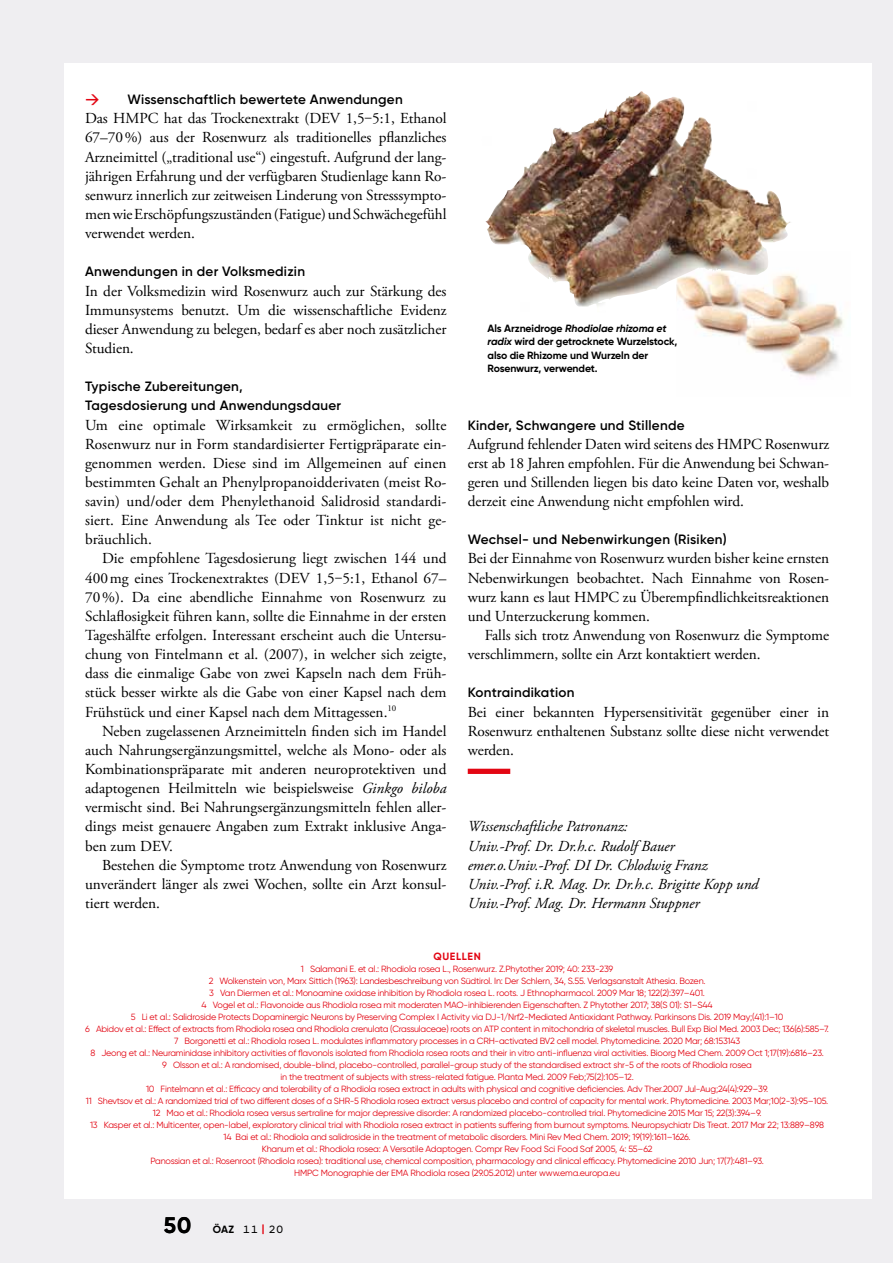
<style>
.page{position:relative;width:893px;height:1263px;background:#efeef1}
.page>*{position:absolute;margin:0;border:0;box-sizing:border-box;transform-origin:0 0}
.t1{font:500 18px "Gilroy";color:#e30613}
.t2{font:15.3px/19.2px "Adobe Garamond Pro";letter-spacing:-.005em;color:#000;text-align:justify}
.t3{font:italic 15.3px/19.2px "Adobe Garamond Pro";letter-spacing:-.005em;color:#000}
.t4{font:600 13.5px/19.2px "Gilroy";letter-spacing:.02em;color:#000}
.t5{font:700 10.5px/13.5px "Gilroy";letter-spacing:-.01em;color:#000}
.t6{font:500 10.5px "Gilroy";color:#000}
.t7{font:700 10.5px "Gilroy";letter-spacing:.06em;color:#e30613}
.t8{font:9px/12px "Gilroy";letter-spacing:-.02em;color:#e30613;text-align:center}
.s1{font-style:italic}
.s2{font-weight:700;font-size:22.5px}
.s3{font-weight:700}
.s4{font-weight:700;color:#e30613}
</style>
<div class="page">
<div style="left:64px;top:64px;width:808px;height:1135px;background:#fff"></div>
<img style="left:694px;top:274px;width:150px;height:105px">
<div style="left:468px;top:769px;width:42px;height:5px;background:#e30613"></div>
<img style="left:485px;top:91px;width:307px;height:221px">
<h1 class="t1" style="left:85px;top:88px;width:16px">→</h1>
<h3 class="t4" style="left:128px;top:90px;width:277px">Wissenschaftlich bewertete Anwendungen</h3>
<p class="t2" style="left:85px;top:109px;width:363px">Das HMPC hat das Trockenextrakt (DEV 1,5‒5:1, Ethanol 67–70%) aus der Rosenwurz als traditionelles pflanzliches Arzneimittel („traditional use“) eingestuft. Aufgrund der lang&shy;jährigen Erfahrung und der verfügbaren Studienlage kann Ro&shy;senwurz innerlich zur zeitweisen Linderung von Stresssympto&shy;men wie Erschöpfungszuständen (Fatigue) und Schwächegefühl verwendet werden.</p>
<h3 class="t4" style="left:85px;top:262px;width:222px">Anwendungen in der Volksmedizin</h3>
<h2 class="t2" style="left:85px;top:282px;width:363px">In der Volksmedizin wird Rosenwurz auch zur Stärkung des Immunsystems benutzt. Um die wissenschaftliche Evidenz dieser Anwendung zu belegen, bedarf es aber noch zusätzlicher Studien.</h2>
<h3 class="t4" style="left:85px;top:377px;width:258px">Typische Zubereitungen,<br>Tagesdosierung und Anwendungsdauer</h3>
<p class="t2" style="left:85px;top:416px;width:363px">Um eine optimale Wirksamkeit zu ermöglichen, sollte Rosenwurz nur in Form standardisierter Fertigpräparate ein&shy;genommen werden. Diese sind im Allgemeinen auf einen bestimmten Gehalt an Phenylpropanoidderivaten (meist Ro&shy;savin) und/oder dem Phenylethanoid Salidrosid standardi&shy;siert. Eine Anwendung als Tee oder Tinktur ist nicht ge&shy;bräuchlich.</p>
<p class="t2" style="left:85px;top:549px;width:363px;text-indent:17px">Die empfohlene Tagesdosierung liegt zwischen 144 und 400mg eines Trockenextraktes (DEV 1,5‒5:1, Ethanol 67– 70%). Da eine abendliche Einnahme von Rosenwurz zu Schlaflosigkeit führen kann, sollte die Einnahme in der ersten Tageshälfte erfolgen. Interessant erscheint auch die Untersu&shy;chung von Fintelmann et al. (2007), in welcher sich zeigte, dass die einmalige Gabe von zwei Kapseln nach dem Früh&shy;stück besser wirkte als die Gabe von einer Kapsel nach dem Frühstück und einer Kapsel nach dem Mittagessen.<sup>10</sup></p>
<p class="t2" style="left:85px;top:722px;width:363px;text-indent:17px">Neben zugelassenen Arzneimitteln finden sich im Handel auch Nahrungsergänzungsmittel, welche als Mono- oder als Kombinationspräparate mit anderen neuroprotektiven und adaptogenen Heilmitteln wie beispielsweise <span class="s1">Ginkgo biloba </span>vermischt sind. Bei Nahrungsergänzungsmitteln fehlen aller&shy;dings meist genauere Angaben zum Extrakt inklusive Anga&shy;ben zum DEV.</p>
<h2 class="t2" style="left:85px;top:856px;width:363px;text-indent:17px">Bestehen die Symptome trotz Anwendung von Rosenwurz unverändert länger als zwei Wochen, sollte ein Arzt konsul&shy;tiert werden.</h2>
<p class="t5" style="left:488px;top:321px;width:191px">Als Arzneidroge <span class="s1">Rhodiolae rhizoma et radix</span> wird der getrocknete Wurzelstock, also die Rhizome und Wurzeln der Rosenwurz, verwendet.</p>
<h3 class="t4" style="left:468px;top:415px;width:218px">Kinder, Schwangere und Stillende</h3>
<h2 class="t2" style="left:468px;top:435px;width:363px">Aufgrund fehlender Daten wird seitens des HMPC Rosenwurz erst ab 18 Jahren empfohlen. Für die Anwendung bei Schwan&shy;geren und Stillenden liegen bis dato keine Daten vor, weshalb derzeit eine Anwendung nicht empfohlen wird.</h2>
<h3 class="t4" style="left:468px;top:530px;width:260px">Wechsel- und Nebenwirkungen (Risiken)</h3>
<h2 class="t2" style="left:468px;top:549px;width:363px">Bei der Einnahme von Rosenwurz wurden bisher keine ernsten Nebenwirkungen beobachtet. Nach Einnahme von Rosen&shy;wurz kann es laut HMPC zu Überempfindlichkeitsreaktionen und Unterzuckerung kommen.</h2>
<h2 class="t2" style="left:468px;top:626px;width:363px;text-indent:17px">Falls sich trotz Anwendung von Rosenwurz die Symptome verschlimmern, sollte ein Arzt kontaktiert werden.</h2>
<h3 class="t4" style="left:468px;top:683px;width:108px">Kontraindikation</h3>
<h2 class="t2" style="left:468px;top:703px;width:363px">Bei einer bekannten Hypersensitivität gegenüber einer in Rosenwurz enthaltenen Substanz sollte diese nicht verwendet werden.</h2>
<h2 class="t3" style="left:468px;top:817px;width:292px">Wissenschaftliche Patronanz:<br>Univ.-Prof. Dr. Dr.h.c. Rudolf Bauer emer.o.Univ.-Prof. DI Dr. Chlodwig Franz Univ.-Prof. i.R. Mag. Dr. Dr.h.c. Brigitte Kopp und Univ.-Prof. Mag. Dr. Hermann Stuppner</h2>
<p class="t7" style="left:433px;top:949px;width:49px">QUELLEN</p>
<p class="t8" style="left:85px;top:962px;width:745px">1 Salamani E. et al.: Rhodiola rosea L., Rosenwurz. Z.Phytother 2019; 40: 233-239<br>2 Wolkenstein von, Marx Sittich (1963): Landesbeschreibung von Südtirol. In: Der Schlern, 34, S.55. Verlagsanstalt Athesia. Bozen.<br>3 Van Diermen et al.: Monoamine oxidase inhibition by Rhodiola rosea L. roots. J Ethnopharmacol. 2009 Mar 18; 122(2):397–401.<br>4 Vogel et al.: Flavonoide aus Rhodiola rosea mit moderaten MAO-inhibierenden Eigenschaften. Z Phytother 2017; 38(S 01): S1–S44<br>5 Li et al.: Salidroside Protects Dopaminergic Neurons by Preserving Complex I Activity via DJ-1/Nrf2-Mediated Antioxidant Pathway. Parkinsons Dis. 2019 May;(41):1–10<br>6 Abidov et al.: Effect of extracts from Rhodiola rosea and Rhodiola crenulata (Crassulaceae) roots on ATP content in mitochondria of skeletal muscles. Bull Exp Biol Med. 2003 Dec; 136(6):585–7.<br>7 Borgonetti et al.: Rhodiola rosea L. modulates inflammatory processes in a CRH-activated BV2 cell model. Phytomedicine. 2020 Mar; 68:153143<br>8 Jeong et al.: Neuraminidase inhibitory activities of flavonols isolated from Rhodiola rosea roots and their in vitro anti-influenza viral activities. Bioorg Med Chem. 2009 Oct 1;17(19):6816–23.<br>9 Olsson et al.: A randomised, double-blind, placebo-controlled, parallel-group study of the standardised extract shr-5 of the roots of Rhodiola rosea<br>in the treatment of subjects with stress-related fatigue. Planta Med. 2009 Feb;75(2):105–12.<br>10 Fintelmann et al.: Efficacy and tolerability of a Rhodiola rosea extract in adults with physical and cognitive deficiencies. Adv Ther.2007 Jul-Aug;24(4):929–39.<br>11 Shevtsov et al.: A randomized trial of two different doses of a SHR-5 Rhodiola rosea extract versus placebo and control of capacity for mental work. Phytomedicine. 2003 Mar;10(2-3):95–105.<br>12 Mao et al.: Rhodiola rosea versus sertraline for major depressive disorder: A randomized placebo-controlled trial. Phytomedicine 2015 Mar 15; 22(3):394–9.<br>13 Kasper et al.: Multicenter, open-label, exploratory clinical trial with Rhodiola rosea extract in patients suffering from burnout symptoms. Neuropsychiatr Dis Treat. 2017 Mar 22; 13:889–898<br>14 Bai et al.: Rhodiola and salidroside in the treatment of metabolic disorders. Mini Rev Med Chem. 2019; 19(19):1611–1626.<br>Khanum et al.: Rhodiola rosea: A Versatile Adaptogen. Compr Rev Food Sci Food Saf 2005, 4: 55–62<br>Panossian et al.: Rosenroot (Rhodiola rosea): traditional use, chemical composition, pharmacology and clinical efficacy. Phytomedicine 2010 Jun; 17(7):481–93.<br>HMPC Monographie der EMA Rhodiola rosea (29.05.2012) unter www.ema.europa.eu</p>
<p class="t6" style="left:164px;top:1223px;width:121px"><span class="s2">50</span> <span class="s3">ÖAZ</span> 11 <span class="s4">|</span> 20</p>
</div>
